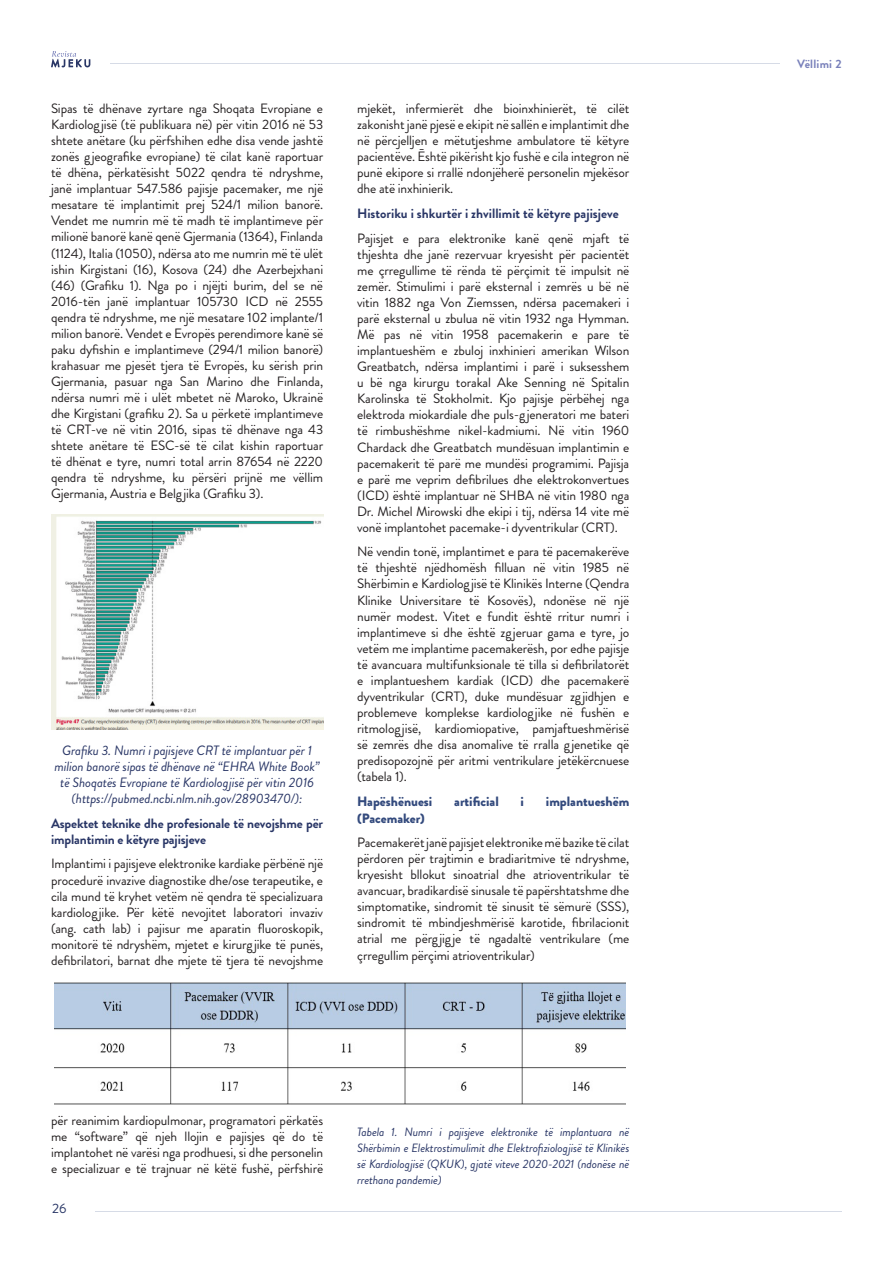
<style>
.page{position:relative;width:893px;height:1263px;background:#fff}
.page>*{position:absolute;margin:0;border:0;box-sizing:border-box;transform-origin:0 0}
.Paragraph_Style_1{font:13.5px/16px "Brandon Grotesque";letter-spacing:-.01em;color:#231f20;text-align:justify}
.Paragraph_Style_1-2{font:italic 13.5px/16px "Brandon Grotesque";letter-spacing:-.01em;color:#293666;text-align:center}
.Paragraph_Style_1-3{font:700 13.5px/16px "Brandon Grotesque";letter-spacing:-.01em;color:#293666}
.Paragraph_Style_1-4{font:900 13.5px "Brandon Grotesque";color:#334a7d}
.t1{font:13.5px "Brandon Grotesque";color:#273565}
.Paragraph_Style_1-5{font:italic 12px/16px "Brandon Grotesque";letter-spacing:-.01em;color:#293666;text-align:justify}
.t2{font:700 12px "Brandon Grotesque";letter-spacing:.02em;color:#7880ba}
</style>
<div class="page">
<hr style="left:111px;top:63px;width:669px;height:1px;background:#d6dbe6">
<hr style="left:96px;top:1211px;width:746px;height:1px;background:#d6dbe6">
<svg style="left:51px;top:51px;width:39px;height:17px"></svg>
<img style="left:54px;top:982px;width:572px;height:122px">
<img style="left:51px;top:514px;width:272px;height:216px">
<p class="Paragraph_Style_1" style="left:51px;top:101px;width:274px">Sipas të dhënave zyrtare nga Shoqata Evropiane e Kardiologjisë (të publikuara në) për vitin 2016 në 53 shtete anëtare (ku përfshihen edhe disa vende jashtë zonës gjeografike evropiane) të cilat kanë raportuar të dhëna, përkatësisht 5022 qendra të ndryshme, janë implantuar 547.586 pajisje pacemaker, me një mesatare të implantimit prej 524/1 milion banorë.<br>Vendet me numrin më të madh të implantimeve për milionë banorë kanë qenë Gjermania (1364), Finlanda (1124), Italia (1050), ndërsa ato me numrin më të ulët ishin Kirgistani (16), Kosova (24) dhe Azerbejxhani (46) (Grafiku 1). Nga po i njëjti burim, del se në 2016-tën janë implantuar 105730 ICD në 2555 qendra të ndryshme, me një mesatare 102 implante/1 milion banorë. Vendet e Evropës perendimore kanë së paku dyfishin e implantimeve (294/1 milion banorë) krahasuar me pjesët tjera të Evropës, ku sërish prin Gjermania, pasuar nga San Marino dhe Finlanda, ndërsa numri më i ulët mbetet në Maroko, Ukrainë dhe Kirgistani (grafiku 2). Sa u përketë implantimeve të CRT-ve në vitin 2016, sipas të dhënave nga 43 shtete anëtare të ESC-së të cilat kishin raportuar të dhënat e tyre, numri total arrin 87654 në 2220 qendra të ndryshme, ku përsëri prijnë me vëllim Gjermania, Austria e Belgjika (Grafiku 3).</p>
<p class="Paragraph_Style_1-2" style="left:54px;top:743px;width:267px">Grafiku 3. Numri i pajisjeve CRT të implantuar për 1 milion banorë sipas të dhënave në “EHRA White Book” të Shoqatës Evropiane të Kardiologjisë për vitin 2016 (https://pubmed.ncbi.nlm.nih.gov/28903470/):</p>
<p class="Paragraph_Style_1-3" style="left:51px;top:815px;width:274px">Aspektet teknike dhe profesionale të nevojshme për implantimin e këtyre pajisjeve</p>
<p class="Paragraph_Style_1" style="left:51px;top:856px;width:274px">Implantimi i pajisjeve elektronike kardiake përbënë një procedurë invazive diagnostike dhe/ose terapeutike, e cila mund të kryhet vetëm në qendra të specializuara kardiologjike. Për këtë nevojitet laboratori invaziv (ang. cath lab) i pajisur me aparatin fluoroskopik, monitorë të ndryshëm, mjetet e kirurgjike të punës, defibrilatori, barnat dhe mjete të tjera të nevojshme</p>
<p class="Paragraph_Style_1" style="left:357px;top:101px;width:274px">mjekët, infermierët dhe bioinxhinierët, të cilët zakonisht janë pjesë e ekipit në sallën e implantimit dhe në përcjelljen e mëtutjeshme ambulatore të këtyre pacientëve. Ēshtë pikërisht kjo fushë e cila integron në punë ekipore si rrallë ndonjëherë personelin mjekësor dhe atë inxhinierik.</p>
<p class="Paragraph_Style_1-3" style="left:357px;top:206px;width:263px">Historiku i shkurtër i zhvillimit të këtyre pajisjeve</p>
<p class="Paragraph_Style_1" style="left:357px;top:230px;width:274px">Pajisjet e para elektronike kanë qenë mjaft të thjeshta dhe janë rezervuar kryesisht për pacientët me çrregullime të rënda të përçimit të impulsit në zemër. Stimulimi i parë eksternal i zemrës u bë në vitin 1882 nga Von Ziemssen, ndërsa pacemakeri i parë eksternal u zbulua në vitin 1932 nga Hymman.<br>Më pas në vitin 1958 pacemakerin e pare të implantueshëm e zbuloj inxhinieri amerikan Wilson Greatbatch, ndërsa implantimi i parë i suksesshem u bë nga kirurgu torakal Ake Senning në Spitalin Karolinska të Stokholmit. Kjo pajisje përbëhej nga elektroda miokardiale dhe puls-gjeneratori me bateri të rimbushëshme nikel-kadmiumi. Në vitin 1960<br>Chardack dhe Greatbatch mundësuan implantimin e pacemakerit të parë me mundësi programimi. Pajisja e parë me veprim defibrilues dhe elektrokonvertues (ICD) është implantuar në SHBA në vitin 1980 nga Dr. Michel Mirowski dhe ekipi i tij, ndërsa 14 vite më vonë implantohet pacemake-i dyventrikular (CRT).</p>
<p class="Paragraph_Style_1" style="left:357px;top:544px;width:274px">Në vendin tonë, implantimet e para të pacemakerëve të thjeshtë njëdhomësh filluan në vitin 1985 në Shërbimin e Kardiologjisë të Klinikës Interne (Qendra Klinike Universitare të Kosovës), ndonëse në një numër modest. Vitet e fundit është rritur numri i implantimeve si dhe është zgjeruar gama e tyre, jo vetëm me implantime pacemakerësh, por edhe pajisje të avancuara multifunksionale të tilla si defibrilatorët e implantueshem kardiak (ICD) dhe pacemakerë dyventrikular (CRT), duke mundësuar zgjidhjen e problemeve komplekse kardiologjike në fushën e ritmologjisë, kardiomiopative, pamjaftueshmërisë së zemrës dhe disa anomalive të rralla gjenetike që predisopozojnë për aritmi ventrikulare jetëkërcnuese (tabela 1).</p>
<p class="Paragraph_Style_1-4" style="left:357px;top:792px;width:77px">Hapëshënuesi</p>
<p class="Paragraph_Style_1-4" style="left:454px;top:792px;width:46px">artificial</p>
<p class="Paragraph_Style_1-4" style="left:521px;top:792px;width:5px">i</p>
<p class="Paragraph_Style_1-4" style="left:546px;top:792px;width:85px">implantueshëm</p>
<p class="Paragraph_Style_1-4" style="left:357px;top:808px;width:69px">(Pacemaker)</p>
<p class="Paragraph_Style_1" style="left:357px;top:835px;width:274px">Pacemakerët janë pajisjet elektronike më bazike të cilat përdoren për trajtimin e bradiaritmive të ndryshme, kryesisht bllokut sinoatrial dhe atrioventrikular të avancuar, bradikardisë sinusale të papërshtatshme dhe simptomatike, sindromit të sinusit të sëmurë (SSS), sindromit të mbindjeshmërisë karotide, fibrilacionit atrial me përgjigje të ngadaltë ventrikulare (me çrregullim përçimi atrioventrikular)</p>
<p class="Paragraph_Style_1" style="left:51px;top:1113px;width:274px">për reanimim kardiopulmonar, programatori përkatës me “software” që njeh llojin e pajisjes që do të implantohet në varësi nga prodhuesi, si dhe personelin e specializuar e të trajnuar në këtë fushë, përfshirë</p>
<p class="t1" style="left:52px;top:1199px;width:16px">26</p>
<p class="Paragraph_Style_1-5" style="left:357px;top:1124px;width:274px">Tabela 1. Numri i pajisjeve elektronike të implantuara në Shërbimin e Elektrostimulimit dhe Elektrofiziologjisë të Klinikës së Kardiologjisë (QKUK), gjatë viteve 2020-2021 (ndonëse në rrethana pandemie)</p>
<p class="t2" style="left:797px;top:55px;width:46px">Vëllimi 2</p>
</div>
